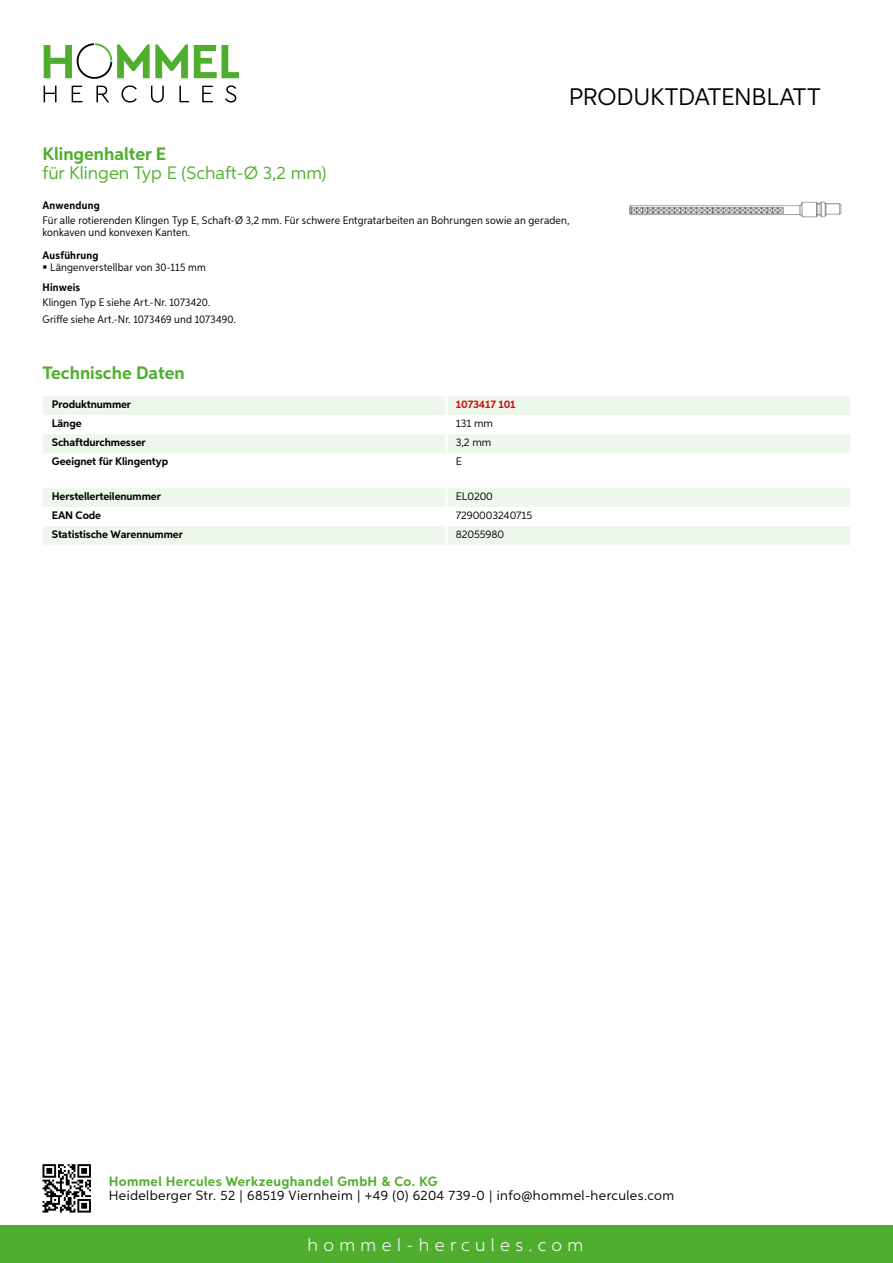
<style>
.page{position:relative;width:893px;height:1263px;background:#fff}
.page>*{position:absolute;margin:0;border:0;box-sizing:border-box;transform-origin:0 0}
.t1{font:24px "Aspira";letter-spacing:-.01em;color:#000}
.t2{font:700 18px "Aspira";color:#50ae2f}
.t3{font:18px "Aspira";color:#50ae2f}
.t4{font:300 18px "Aspira";letter-spacing:.3em;color:#fff}
.t5{font:13.5px "Aspira";letter-spacing:.03em;color:#000}
.t6{font:700 13.5px "Aspira";letter-spacing:.03em;color:#50ae2f}
.t7{font:10.95px/12px "Aspira Nar";letter-spacing:.015em;color:#000}
.t8{font:700 10.95px "Aspira";letter-spacing:-.01em;color:#000}
.t9{font:10.95px "Aspira";letter-spacing:-.01em;color:#000}
.t10{font:700 10.95px "Aspira Nar";letter-spacing:.02em;color:#000}
.t11{font:700 10.95px "Aspira";letter-spacing:-.01em;color:#cd1013}
</style>
<div class="page">
<div style="left:0;top:1226px;width:893px;height:37px;background:#50ae2f"></div>
<svg style="left:43px;top:1164px;width:48px;height:48px"></svg>
<svg style="left:194px;top:45px;width:45px;height:33px"></svg>
<svg style="left:44px;top:43px;width:144px;height:36px"></svg>
<svg style="left:44px;top:86px;width:13px;height:16px"></svg>
<svg style="left:72px;top:86px;width:10px;height:16px"></svg>
<svg style="left:96px;top:86px;width:13px;height:16px"></svg>
<svg style="left:121px;top:85px;width:16px;height:18px"></svg>
<svg style="left:151px;top:86px;width:13px;height:17px"></svg>
<svg style="left:179px;top:86px;width:10px;height:16px"></svg>
<svg style="left:202px;top:86px;width:11px;height:16px"></svg>
<svg style="left:225px;top:85px;width:11px;height:18px"></svg>
<div style="left:43px;top:396px;width:807px;height:19px;background:#eef7eb"></div>
<div style="left:43px;top:434px;width:807px;height:19px;background:#eef7eb"></div>
<hr style="left:445px;top:396px;width:3px;height:19px;background:#fff">
<hr style="left:445px;top:434px;width:3px;height:19px;background:#fff">
<svg style="left:43px;top:488px;width:807px;height:57px"></svg>
<hr style="left:445px;top:526px;width:3px;height:19px;background:#fff">
<img style="left:629px;top:201px;width:213px;height:17px">
<h1 class="t1" style="left:569px;top:82px;width:253px">Produktdatenblatt</h1>
<h2 class="t2" style="left:43px;top:142px;width:125px">Klingenhalter E</h2>
<h2 class="t3" style="left:43px;top:162px;width:285px">für Klingen Typ E (Schaft-Ø 3,2 mm)</h2>
<p class="t10" style="left:43px;top:199px;width:59px">Anwendung</p>
<p class="t7" style="left:43px;top:214px;width:529px">Für alle rotierenden Klingen Typ E, Schaft-Ø 3,2 mm. Für schwere Entgratarbeiten an Bohrungen sowie an geraden, konkaven und konvexen Kanten.</p>
<p class="t10" style="left:43px;top:248px;width:58px">Ausführung</p>
<p class="t7" style="left:50px;top:261px;width:157px">Längenverstellbar von 30-115 mm</p>
<p class="t10" style="left:43px;top:280px;width:39px">Hinweis</p>
<p class="t7" style="left:43px;top:293px;width:195px;line-height:17.5px">Klingen Typ E siehe Art.-Nr. 1073420.<br>Griffe siehe Art.-Nr. 1073469 und 1073490.</p>
<h2 class="t2" style="left:43px;top:362px;width:144px">Technische Daten</h2>
<p class="t8" style="left:52px;top:397px;width:81px">Produktnummer</p>
<p class="t11" style="left:456px;top:397px;width:61px">1073417 101</p>
<p class="t8" style="left:52px;top:416px;width:31px">Länge</p>
<p class="t9" style="left:456px;top:416px;width:39px">131 mm</p>
<p class="t8" style="left:52px;top:436px;width:95px">Schaftdurchmesser</p>
<p class="t9" style="left:456px;top:436px;width:37px">3,2 mm</p>
<p class="t8" style="left:52px;top:455px;width:118px">Geeignet für Klingentyp</p>
<p class="t9" style="left:456px;top:455px;width:6px">E</p>
<p class="t8" style="left:52px;top:489px;width:111px">Herstellerteilenummer</p>
<p class="t9" style="left:456px;top:489px;width:39px">EL0200</p>
<p class="t8" style="left:52px;top:508px;width:51px">EAN Code</p>
<p class="t9" style="left:456px;top:508px;width:78px">7290003240715</p>
<p class="t8" style="left:52px;top:527px;width:132px">Statistische Warennummer</p>
<p class="t9" style="left:456px;top:528px;width:50px">82055980</p>
<p class="t6" style="left:109px;top:1172px;width:330px">Hommel Hercules Werkzeughandel GmbH &amp; Co. KG</p>
<p class="t5" style="left:109px;top:1187px;width:567px">Heidelberger Str. 52 | 68519 Viernheim | +49 (0) 6204 739-0 | info@hommel-hercules.com</p>
<h2 class="t4" style="left:307px;top:1234px;width:277px">hommel-hercules.com</h2>
</div>
